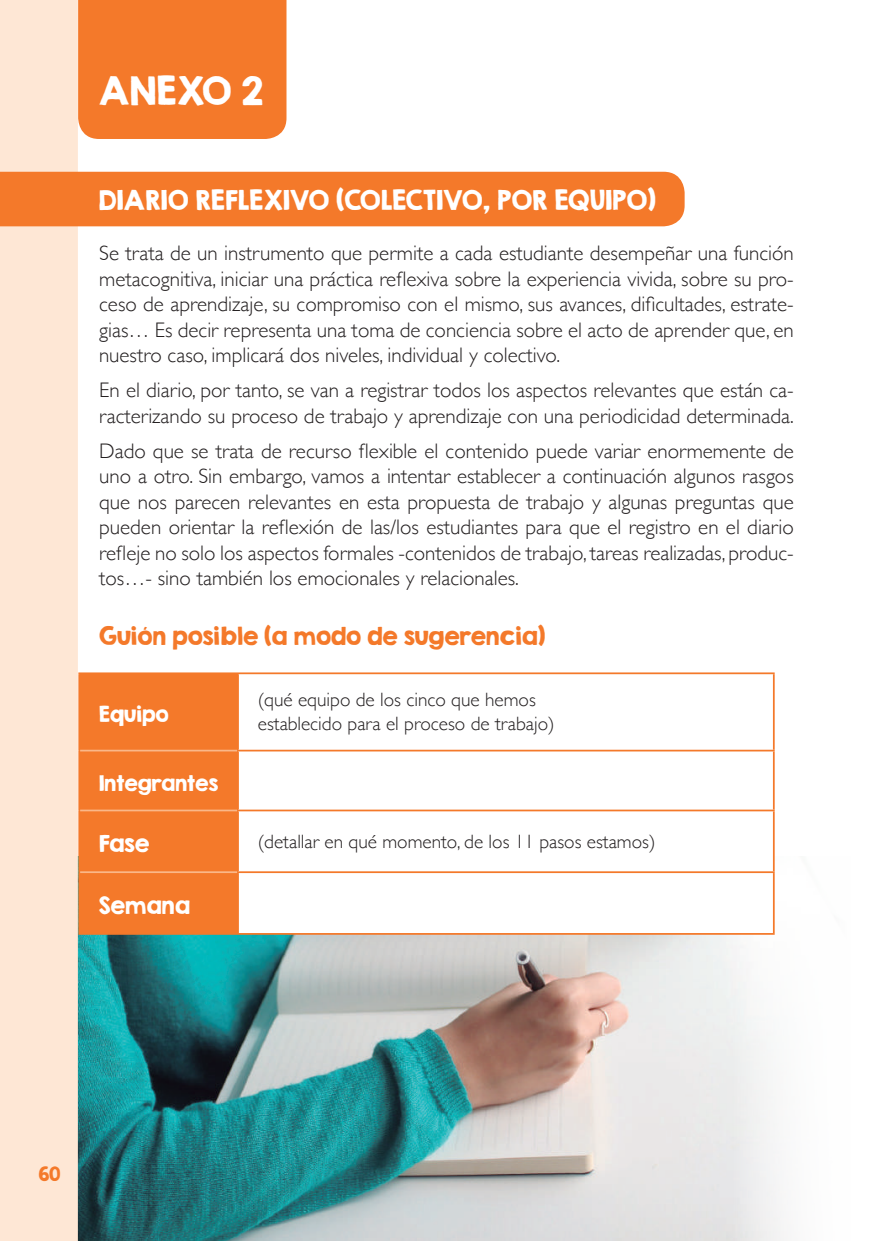
<style>
.page{position:relative;width:893px;height:1241px;background:#fff}
.page>*{position:absolute;margin:0;border:0;box-sizing:border-box;transform-origin:0 0}
.t1{font:35px "KG Second Chances Solid";color:#fff}
.t2{font:24.5px "KG Second Chances Solid";color:#fff}
.t3{font:21.88px "KG Second Chances Solid";color:#f4792a}
.t4{font:300 21px/25.4px "Gill Sans";color:#231f20;text-align:justify}
.t5{font:21px "KG Second Chances Solid";color:#fff}
.t6{font:300 19.25px/23.1px "Gill Sans";color:#231f20}
.t7{font:19.25px "KG Second Chances Solid";color:#fff}
.t8{font:17.5px "KG Second Chances Solid";color:#f4792a}
</style>
<div class="page">
<img style="left:78px;top:934px;width:706px;height:306px">
<div style="left:0;top:0;width:78px;height:1240px;background:#fee7d5"></div>
<div style="left:0;top:172px;width:685px;height:54px;background:#f4792a"></div>
<div style="left:78px;top:0;width:208px;height:139px;background:#f4792a"></div>
<div style="left:80px;top:674px;width:157px;height:258px;background:#f4792a"></div>
<svg style="left:239px;top:674px;width:534px;height:258px"></svg>
<hr style="left:238px;top:672px;width:537px;height:2px;background:#f4792a">
<hr style="left:773px;top:674px;width:2px;height:75px;background:#f4792a">
<hr style="left:237px;top:749px;width:538px;height:2px;background:#f4792a">
<hr style="left:773px;top:751px;width:2px;height:58px;background:#f4792a">
<hr style="left:237px;top:809px;width:538px;height:2px;background:#f4792a">
<hr style="left:773px;top:811px;width:2px;height:60px;background:#f4792a">
<hr style="left:237px;top:871px;width:538px;height:1px;background:#f4792a">
<hr style="left:773px;top:872px;width:2px;height:60px;background:#f4792a">
<hr style="left:238px;top:932px;width:537px;height:2px;background:#f4792a">
<hr style="left:78px;top:672px;width:160px;height:2px;background:#f4792a">
<hr style="left:78px;top:674px;width:2px;height:76px;background:#f4792a">
<hr style="left:237px;top:674px;width:2px;height:75px;background:#f4792a">
<hr style="left:78px;top:750px;width:2px;height:60px;background:#f4792a">
<hr style="left:237px;top:751px;width:2px;height:58px;background:#f4792a">
<hr style="left:78px;top:810px;width:2px;height:62px;background:#f4792a">
<hr style="left:237px;top:811px;width:2px;height:60px;background:#f4792a">
<hr style="left:78px;top:872px;width:2px;height:60px;background:#f4792a">
<hr style="left:237px;top:872px;width:2px;height:60px;background:#f4792a">
<hr style="left:78px;top:932px;width:160px;height:2px;background:#f4792a">
<hr style="left:80px;top:749px;width:157px;height:2px;background:#fab788">
<hr style="left:80px;top:809px;width:157px;height:2px;background:#fab788">
<hr style="left:80px;top:871px;width:157px;height:1px;background:#fab788">
<h1 class="t1" style="left:99px;top:68px;width:165px">ANEXO 2</h1>
<p class="t2" style="left:99px;top:184px;width:558px">DIARIO REFLEXIVO (COLECTIVO, POR EQUIPO)</p>
<p class="t4" style="left:99px;top:240px;width:696px">Se trata de un instrumento que permite a cada estudiante desempeñar una función metacognitiva, iniciar una práctica reflexiva sobre la experiencia vivida, sobre su pro&shy;ceso de aprendizaje, su compromiso con el mismo, sus avances, dificultades, estrate&shy;gias… Es decir representa una toma de conciencia sobre el acto de aprender que, en nuestro caso, implicará dos niveles, individual y colectivo.</p>
<p class="t4" style="left:99px;top:376px;width:696px">En el diario, por tanto, se van a registrar todos los aspectos relevantes que están ca&shy;racterizando su proceso de trabajo y aprendizaje con una periodicidad determinada.</p>
<p class="t4" style="left:99px;top:437px;width:696px">Dado que se trata de recurso flexible el contenido puede variar enormemente de uno a otro. Sin embargo, vamos a intentar establecer a continuación algunos rasgos que nos parecen relevantes en esta propuesta de trabajo y algunas preguntas que pueden orientar la reflexión de las/los estudiantes para que el registro en el diario refleje no solo los aspectos formales -contenidos de trabajo, tareas realizadas, produc&shy;tos…- sino también los emocionales y relacionales.</p>
<p class="t3" style="left:99px;top:621px;width:448px">Guión posible (a modo de sugerencia)</p>
<p class="t7" style="left:99px;top:701px;width:71px">Equipo</p>
<p class="t7" style="left:99px;top:770px;width:121px">Integrantes</p>
<p class="t6" style="left:258px;top:687px;width:298px">(qué equipo de los cinco que hemos establecido para el proceso de trabajo)</p>
<p class="t5" style="left:99px;top:830px;width:52px">Fase</p>
<p class="t6" style="left:258px;top:829px;width:399px">(detallar en qué momento, de los 11 pasos estamos)</p>
<p class="t5" style="left:99px;top:891px;width:92px">Semana</p>
<p class="t8" style="left:39px;top:1162px;width:23px">60</p>
</div>
